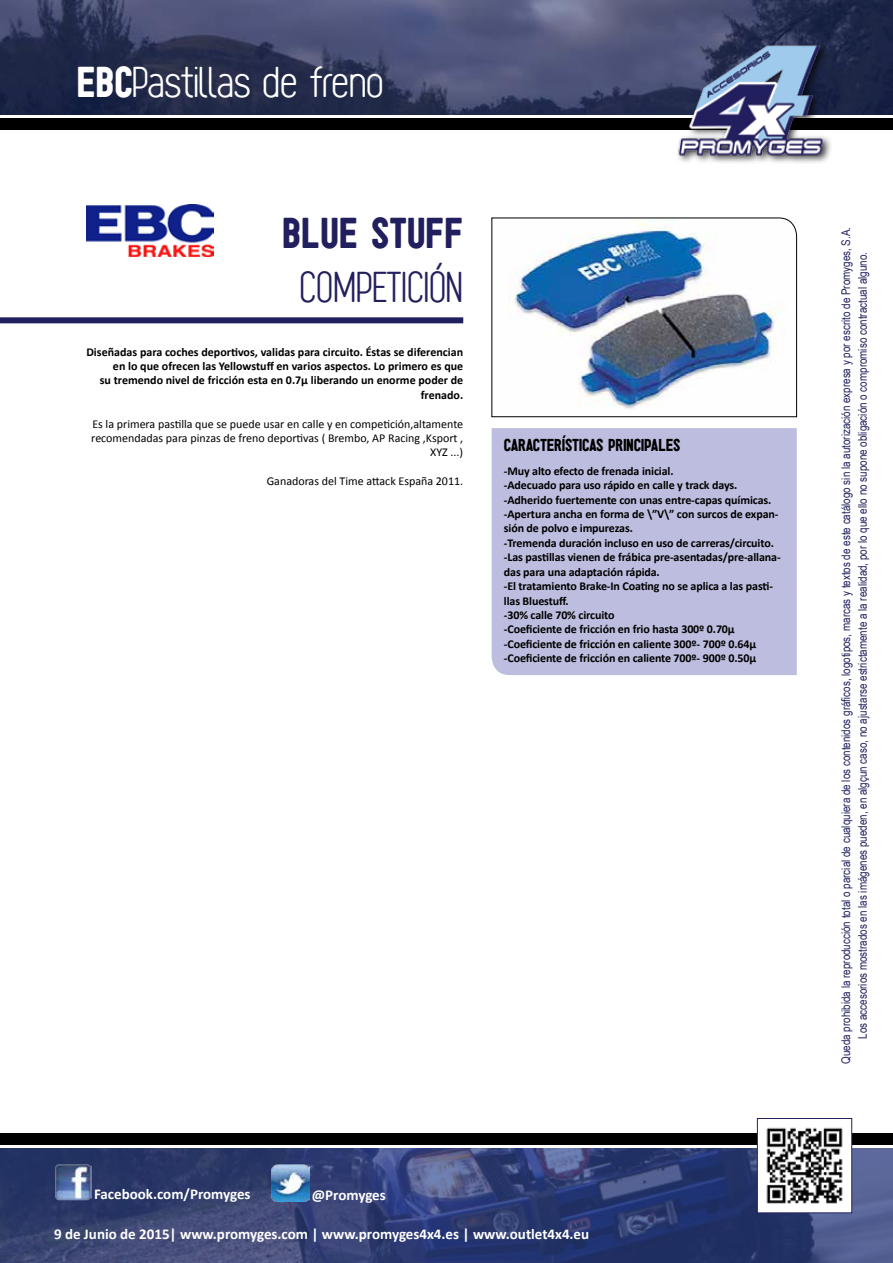
<style>
.page{position:relative;width:893px;height:1263px;background:#fff}
.page>*{position:absolute;margin:0;border:0;box-sizing:border-box;transform-origin:0 0}
.t1{font:200 45px "Sugo";letter-spacing:-.01em;color:#fff}
.t2{font:200 45px "Sugo";color:#221f5e}
.t3{font:45px "Sugo";color:#221f5e}
.t4{font:18px "Sugo";letter-spacing:-.015em;color:#000}
.t5{font:700 15px "Calibri";color:#fff}
.t6{font:700 12px/14.4px "Calibri";letter-spacing:-.01em;color:#000;text-align:right}
.t7{font:12px/16.5px "Arial Narrow";color:#21205e;text-align:center}
.t8{font:12px/14.4px "Calibri";color:#000;text-align:right}
.s1{font-weight:400}
</style>
<div class="page">
<img style="left:0;top:1148px;width:892px;height:115px">
<img style="left:54px;top:1163px;width:38px;height:38px">
<img style="left:272px;top:1164px;width:37px;height:38px">
<div style="left:0;top:1134px;width:893px;height:11px;background:#000"></div>
<svg style="left:757px;top:1118px;width:95px;height:95px"></svg>
<img style="left:0;top:0;width:892px;height:115px">
<div style="left:0;top:118px;width:893px;height:11px;background:#000"></div>
<img style="left:670px;top:30px;width:169px;height:133px">
<hr style="left:892px;top:1148px;width:1px;height:115px;background:#25408f">
<hr style="left:892px;top:0;width:1px;height:115px;background:#25408f">
<div style="left:492px;top:428px;width:305px;height:247px;background:#bdbddf"></div>
<div style="left:0;top:317px;width:463px;height:6px;background:#21205e"></div>
<img style="left:491px;top:218px;width:306px;height:199px">
<img style="left:86px;top:205px;width:128px;height:51px">
<h1 class="t1" style="left:77px;top:56px;width:309px"><span class="s1">EBC</span> Pastillas de freno</h1>
<h1 class="t3" style="left:282px;top:206px;width:182px">BLUE STUFF</h1>
<h1 class="t2" style="left:300px;top:262px;width:165px">COMPETICIÓN</h1>
<p class="t6" style="left:86px;top:344px;width:378px">Diseñadas para coches deportivos, validas para circuito. Éstas se diferencian en lo que ofrecen las Yellowstuff en varios aspectos. Lo primero es que<br>su tremendo nivel de fricción esta en 0.7µ liberando un enorme poder de frenado.</p>
<p class="t8" style="left:91px;top:416px;width:373px">Es la primera pastilla que se puede usar en calle y en competición,altamente recomendadas para pinzas de freno deportivas ( Brembo, AP Racing ,Ksport ,<br>XYZ ...)</p>
<p class="t8" style="left:267px;top:474px;width:198px">Ganadoras del Time attack España 2011.</p>
<h2 class="t4" style="left:504px;top:434px;width:178px">CARACTERÍSTICAS PRINCIPALES</h2>
<p class="t6" style="left:504px;top:464px;width:278px;text-align:left">-Muy alto efecto de frenada inicial.<br>-Adecuado para uso rápido en calle y track days. -Adherido fuertemente con unas entre-capas químicas. -Apertura ancha en forma de \”V\” con surcos de expan&shy;sión de polvo e impurezas.<br>-Tremenda duración incluso en uso de carreras/circuito. -Las pastillas vienen de frábica pre-asentadas/pre-allana&shy;das para una adaptación rápida.<br>-El tratamiento Brake-In Coating no se aplica a las pasti&shy;llas Bluestuff.<br>-30% calle 70% circuito<br>-Coeficiente de fricción en frio hasta 300º 0.70µ -Coeficiente de fricción en caliente 300º- 700º 0.64µ -Coeficiente de fricción en caliente 700º- 900º 0.50µ</p>
<p class="t5" style="left:94px;top:1184px;width:158px">Facebook.com/Promyges</p>
<p class="t5" style="left:54px;top:1224px;width:537px">9 de Junio de 2015| www.promyges.com | www.promyges4x4.es | www.outlet4x4.eu</p>
<p class="t5" style="left:312px;top:1185px;width:76px">@Promyges</p>
<p class="t7" style="left:837px;top:1064px;width:838px;rotate:-90deg">Queda prohibida la reproducción total o parcial de cualquiera de los contenidos gráficos, logotipos, marcas y textos de este catálogo sin la autorización expresa y por escrito de Promyges, S.A.<br>Los accesorios mostrados en las imágenes pueden, en algçun caso, no ajustarse estrictamente a la realidad, por lo que ello no supone obligación o compromiso contractual alguno.</p>
</div>
